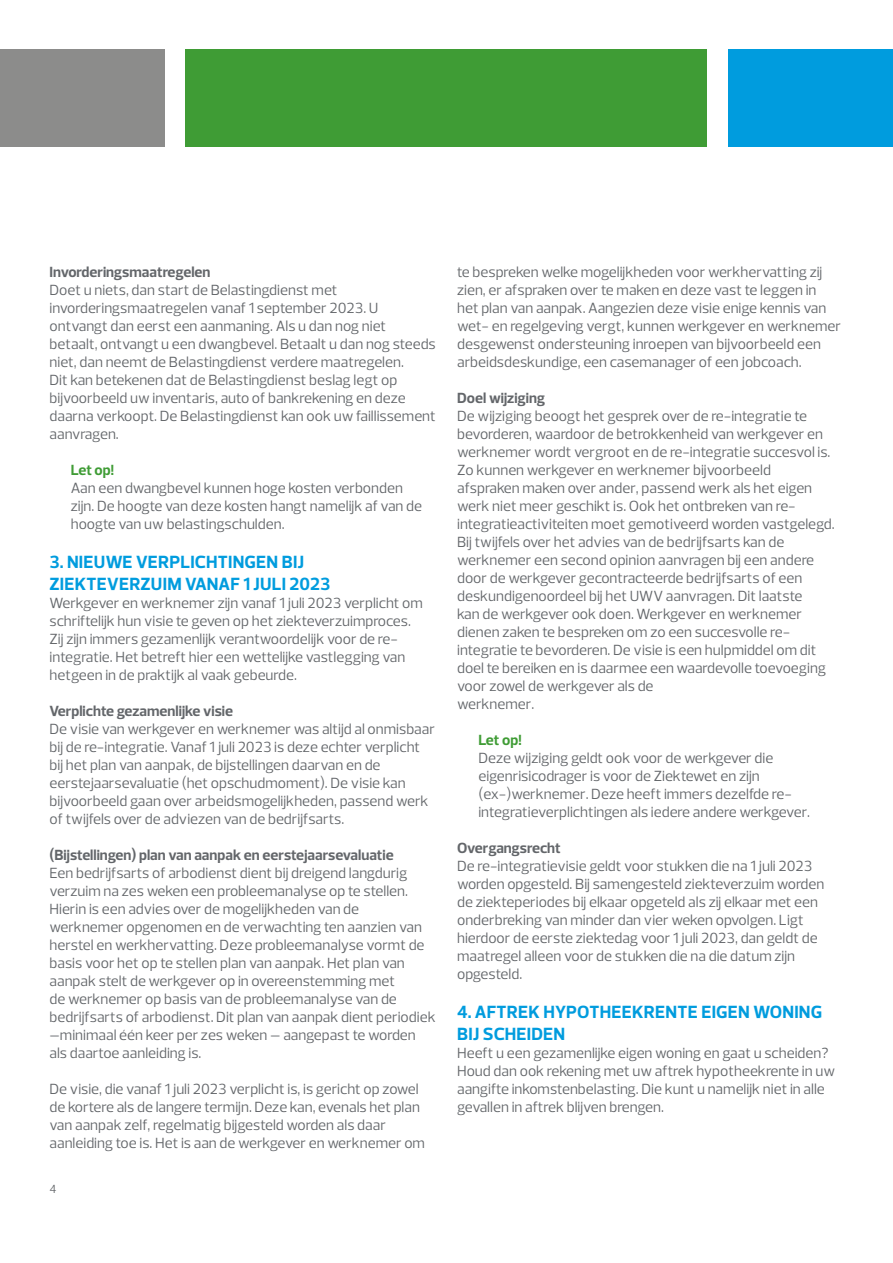
<style>
.page{position:relative;width:893px;height:1263px;background:#fff}
.page>*{position:absolute;margin:0;border:0;box-sizing:border-box;transform-origin:0 0}
.t1{font:700 18px/21.6px "Prelo";letter-spacing:.015em;color:#009cde}
.t2{font:15px/18px "Prelo";color:#63666a}
.t3{font:700 15px "Prelo";color:#63666a}
.t4{font:700 15px "Prelo";color:#3f9c35}
.t5{font:12px "Prelo";color:#63666a}
</style>
<div class="page">
<div style="left:186px;top:50px;width:521px;height:97px;background:#3f9c35"></div>
<div style="left:0;top:50px;width:164px;height:97px;background:#8c8c8b"></div>
<div style="left:729px;top:50px;width:164px;height:97px;background:#009cde"></div>
<p class="t3" style="left:50px;top:262px;width:162px">Invorderingsmaatregelen</p>
<p class="t2" style="left:50px;top:281px;width:388px">Doet u niets, dan start de Belastingdienst met invorderingsmaatregelen vanaf 1 september 2023. U ontvangt dan eerst een aanmaning. Als u dan nog niet betaalt, ontvangt u een dwangbevel. Betaalt u dan nog steeds niet, dan neemt de Belastingdienst verdere maatregelen.<br>Dit kan betekenen dat de Belastingdienst beslag legt op bijvoorbeeld uw inventaris, auto of bankrekening en deze daarna verkoopt. De Belastingdienst kan ook uw faillissement aanvragen.</p>
<p class="t4" style="left:71px;top:460px;width:45px">Let op!</p>
<p class="t2" style="left:71px;top:479px;width:353px">Aan een dwangbevel kunnen hoge kosten verbonden zijn. De hoogte van deze kosten hangt namelijk af van de hoogte van uw belastingschulden.</p>
<p class="t1" style="left:50px;top:552px;width:282px">3. NIEUWE VERPLICHTINGEN BIJ<br>ZIEKTEVERZUIM VANAF 1 JULI 2023</p>
<p class="t2" style="left:50px;top:594px;width:375px">Werkgever en werknemer zijn vanaf 1 juli 2023 verplicht om schriftelijk hun visie te geven op het ziekteverzuimproces.<br>Zij zijn immers gezamenlijk verantwoordelijk voor de re&shy;integratie. Het betreft hier een wettelijke vastlegging van hetgeen in de praktijk al vaak gebeurde.</p>
<p class="t3" style="left:50px;top:702px;width:185px">Verplichte gezamenlijke visie</p>
<p class="t2" style="left:50px;top:720px;width:387px">De visie van werkgever en werknemer was altijd al onmisbaar bij de re-integratie. Vanaf 1 juli 2023 is deze echter verplicht bij het plan van aanpak, de bijstellingen daarvan en de eerstejaarsevaluatie (het opschudmoment). De visie kan bijvoorbeeld gaan over arbeidsmogelijkheden, passend werk of twijfels over de adviezen van de bedrijfsarts.</p>
<p class="t3" style="left:50px;top:846px;width:346px">(Bijstellingen) plan van aanpak en eerstejaarsevaluatie</p>
<p class="t2" style="left:50px;top:864px;width:388px">Een bedrijfsarts of arbodienst dient bij dreigend langdurig verzuim na zes weken een probleemanalyse op te stellen.<br>Hierin is een advies over de mogelijkheden van de werknemer opgenomen en de verwachting ten aanzien van herstel en werkhervatting. Deze probleemanalyse vormt de basis voor het op te stellen plan van aanpak. Het plan van aanpak stelt de werkgever op in overeenstemming met<br>de werknemer op basis van de probleemanalyse van de bedrijfsarts of arbodienst. Dit plan van aanpak dient periodiek –minimaal één keer per zes weken – aangepast te worden als daartoe aanleiding is.</p>
<p class="t2" style="left:50px;top:1080px;width:377px">De visie, die vanaf 1 juli 2023 verplicht is, is gericht op zowel de kortere als de langere termijn. Deze kan, evenals het plan van aanpak zelf, regelmatig bijgesteld worden als daar aanleiding toe is. Het is aan de werkgever en werknemer om</p>
<p class="t5" style="left:50px;top:1181px;width:9px">4</p>
<p class="t2" style="left:457px;top:263px;width:385px">te bespreken welke mogelijkheden voor werkhervatting zij zien, er afspraken over te maken en deze vast te leggen in het plan van aanpak. Aangezien deze visie enige kennis van wet- en regelgeving vergt, kunnen werkgever en werknemer desgewenst ondersteuning inroepen van bijvoorbeeld een arbeidsdeskundige, een casemanager of een jobcoach.</p>
<p class="t3" style="left:457px;top:388px;width:90px">Doel wijziging</p>
<p class="t2" style="left:457px;top:407px;width:379px">De wijziging beoogt het gesprek over de re-integratie te bevorderen, waardoor de betrokkenheid van werkgever en werknemer wordt vergroot en de re-integratie succesvol is.<br>Zo kunnen werkgever en werknemer bijvoorbeeld afspraken maken over ander, passend werk als het eigen werk niet meer geschikt is. Ook het ontbreken van re&shy;integratieactiviteiten moet gemotiveerd worden vastgelegd.<br>Bij twijfels over het advies van de bedrijfsarts kan de werknemer een second opinion aanvragen bij een andere door de werkgever gecontracteerde bedrijfsarts of een deskundigenoordeel bij het UWV aanvragen. Dit laatste<br>kan de werkgever ook doen. Werkgever en werknemer dienen zaken te bespreken om zo een succesvolle re&shy;integratie te bevorderen. De visie is een hulpmiddel om dit doel te bereiken en is daarmee een waardevolle toevoeging voor zowel de werkgever als de<br>werknemer.</p>
<p class="t4" style="left:478px;top:730px;width:45px">Let op!</p>
<p class="t2" style="left:478px;top:749px;width:333px">Deze wijziging geldt ook voor de werkgever die eigenrisicodrager is voor de Ziektewet en zijn (ex-)werknemer. Deze heeft immers dezelfde re&shy;integratieverplichtingen als iedere andere werkgever.</p>
<p class="t3" style="left:457px;top:838px;width:105px">Overgangsrecht</p>
<p class="t2" style="left:457px;top:857px;width:369px">De re-integratievisie geldt voor stukken die na 1 juli 2023 worden opgesteld. Bij samengesteld ziekteverzuim worden de ziekteperiodes bij elkaar opgeteld als zij elkaar met een onderbreking van minder dan vier weken opvolgen. Ligt hierdoor de eerste ziektedag voor 1 juli 2023, dan geldt de maatregel alleen voor de stukken die na die datum zijn opgesteld.</p>
<p class="t1" style="left:457px;top:1002px;width:367px">4. AFTREK HYPOTHEEKRENTE EIGEN WONING<br>BIJ SCHEIDEN</p>
<p class="t2" style="left:457px;top:1044px;width:380px">Heeft u een gezamenlijke eigen woning en gaat u scheiden?<br>Houd dan ook rekening met uw aftrek hypotheekrente in uw aangifte inkomstenbelasting. Die kunt u namelijk niet in alle gevallen in aftrek blijven brengen.</p>
</div>
